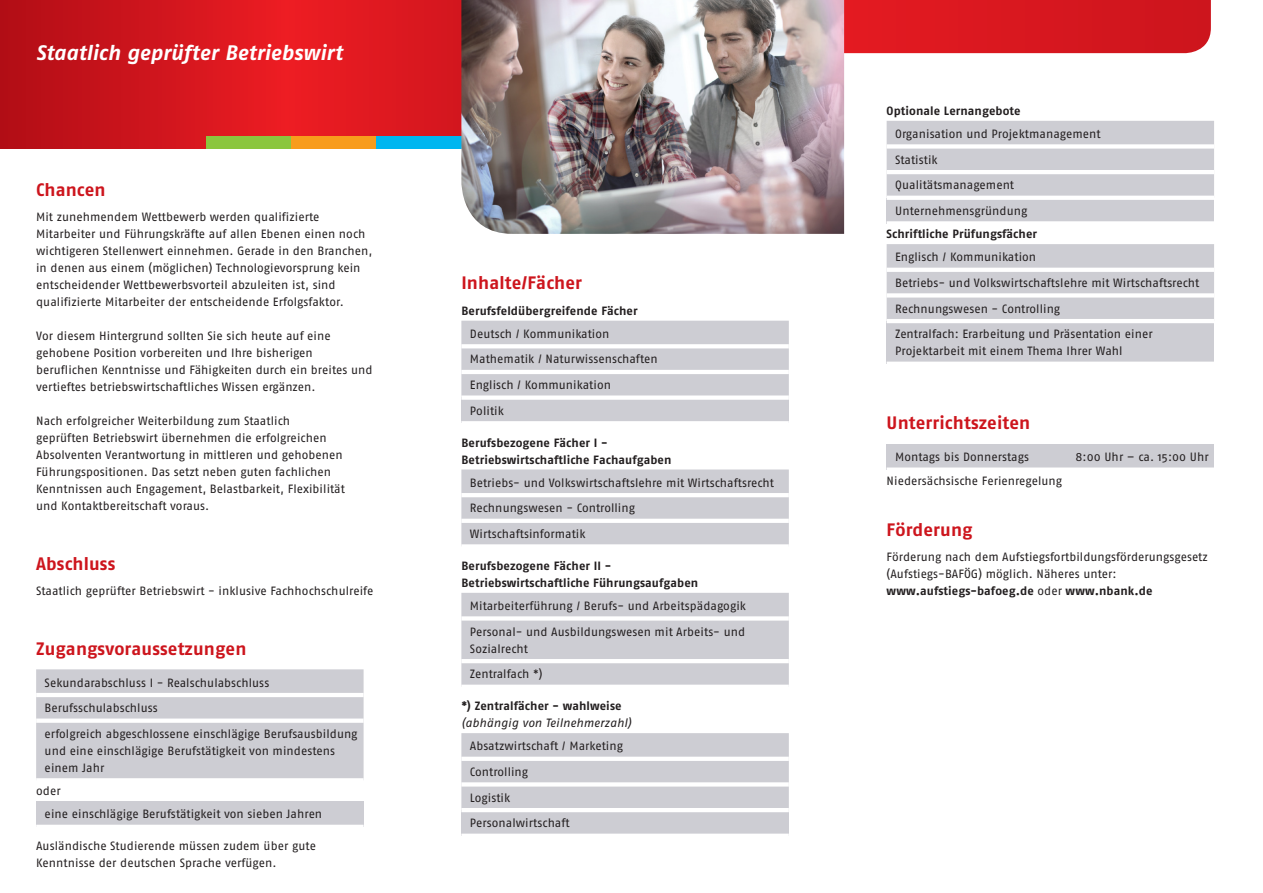
<style>
.page{position:relative;width:1263px;height:893px;background:#fff}
.page>*{position:absolute;margin:0;border:0;box-sizing:border-box;transform-origin:0 0}
.Headline_1_Innenseit{font:italic 700 21px "Fago No";letter-spacing:-.005em;color:#fff}
.Headline_2_Innenseit{font:700 18px "Fago No";letter-spacing:.005em;color:#cd151d}
.Copy_Flyer{font:12px/17px "Fago No";color:#231f20}
.Copyhead_Flyer{font:700 12px "Fago No";letter-spacing:.005em;color:#231f20}
.Headline_2_Innenseit-2{font:12px/17px "Fago No";letter-spacing:.005em;color:#231f20}
.Copyhead_Flyer-2{font:italic 12px/17px "Fago No";letter-spacing:.005em;color:#231f20}
.Copy_Flyer-2{font:700 12px "Fago No";letter-spacing:.005em;color:#231f20}
.s1{font-weight:700;font-style:normal}
.s2{font-weight:400}
</style>
<div class="page">
<div style="left:887px;top:121px;width:327px;height:75px;background:#cdcdd3"></div>
<div style="left:887px;top:198px;width:327px;height:25px;background:#cdcdd3"></div>
<div style="left:887px;top:144px;width:327px;height:5px;background:#fff"></div>
<hr style="left:887px;top:170px;width:327px;height:4px;background:#fff">
<hr style="left:887px;top:196px;width:327px;height:4px;background:#fff">
<div style="left:887px;top:221px;width:327px;height:5px;background:#fff"></div>
<div style="left:887px;top:244px;width:327px;height:75px;background:#cdcdd3"></div>
<div style="left:887px;top:321px;width:327px;height:43px;background:#cdcdd3"></div>
<hr style="left:887px;top:268px;width:327px;height:4px;background:#fff">
<div style="left:887px;top:293px;width:327px;height:5px;background:#fff"></div>
<hr style="left:887px;top:319px;width:327px;height:4px;background:#fff">
<hr style="left:887px;top:362px;width:327px;height:4px;background:#fff">
<div style="left:887px;top:444px;width:327px;height:26px;background:#cdcdd3"></div>
<div style="left:887px;top:467px;width:327px;height:5px;background:#fff"></div>
<svg style="left:844px;top:0;width:367px;height:53px;background:#d81920"></svg>
<svg style="left:0;top:0;width:461px;height:149px;background:#d4161d"></svg>
<div style="left:36px;top:669px;width:328px;height:109px;background:#cdcdd3"></div>
<hr style="left:36px;top:693px;width:328px;height:4px;background:#fff">
<div style="left:36px;top:718px;width:328px;height:5px;background:#fff"></div>
<div style="left:36px;top:801px;width:328px;height:26px;background:#cdcdd3"></div>
<hr style="left:36px;top:825px;width:328px;height:4px;background:#fff">
<div style="left:461px;top:321px;width:328px;height:74px;background:#cdcdd3"></div>
<div style="left:461px;top:398px;width:328px;height:25px;background:#cdcdd3"></div>
<hr style="left:461px;top:344px;width:328px;height:4px;background:#fff">
<hr style="left:461px;top:370px;width:328px;height:4px;background:#fff">
<div style="left:461px;top:395px;width:328px;height:5px;background:#fff"></div>
<hr style="left:461px;top:421px;width:328px;height:4px;background:#fff">
<div style="left:461px;top:469px;width:328px;height:75px;background:#cdcdd3"></div>
<hr style="left:461px;top:493px;width:328px;height:4px;background:#fff">
<hr style="left:461px;top:519px;width:328px;height:4px;background:#fff">
<div style="left:461px;top:593px;width:328px;height:92px;background:#cdcdd3"></div>
<div style="left:461px;top:616px;width:328px;height:5px;background:#fff"></div>
<hr style="left:461px;top:659px;width:328px;height:4px;background:#fff">
<div style="left:461px;top:733px;width:328px;height:75px;background:#cdcdd3"></div>
<div style="left:461px;top:810px;width:328px;height:26px;background:#cdcdd3"></div>
<hr style="left:461px;top:757px;width:328px;height:4px;background:#fff">
<div style="left:461px;top:782px;width:328px;height:5px;background:#fff"></div>
<hr style="left:461px;top:808px;width:328px;height:4px;background:#fff">
<hr style="left:461px;top:834px;width:328px;height:4px;background:#fff">
<div style="left:206px;top:136px;width:85px;height:13px;background:#8bc63e"></div>
<div style="left:291px;top:136px;width:85px;height:13px;background:#f89c1c"></div>
<div style="left:376px;top:136px;width:85px;height:13px;background:#00b6f0"></div>
<img style="left:461px;top:0;width:383px;height:234px">
<p class="Headline_1_Innenseit" style="left:36px;top:40px;width:308px">Staatlich geprüfter Betriebswirt</p>
<p class="Headline_2_Innenseit" style="left:36px;top:179px;width:71px">Chancen</p>
<p class="Copy_Flyer" style="left:36px;top:208px;width:285px">Mit zunehmendem Wettbewerb werden qualifizierte</p>
<p class="Copy_Flyer" style="left:36px;top:225px;width:338px">Mitarbeiter und Führungskräfte auf allen Ebenen einen noch wichtigeren Stellenwert einnehmen. Gerade in den Branchen, in denen aus einem (möglichen) Technologievorsprung kein entscheidender Wettbewerbsvorteil abzuleiten ist, sind qualifizierte Mitarbeiter der entscheidende Erfolgsfaktor.</p>
<p class="Copy_Flyer" style="left:36px;top:327px;width:338px">Vor diesem Hintergrund sollten Sie sich heute auf eine gehobene Position vorbereiten und Ihre bisherigen beruflichen Kenntnisse und Fähigkeiten durch ein breites und vertieftes betriebswirtschaftliches Wissen ergänzen.</p>
<p class="Copy_Flyer" style="left:36px;top:412px;width:310px">Nach erfolgreicher Weiterbildung zum Staatlich geprüften Betriebswirt übernehmen die erfolgreichen Absolventen Verantwortung in mittleren und gehobenen Führungspositionen. Das setzt neben guten fachlichen Kenntnissen auch Engagement, Belastbarkeit, Flexibilität</p>
<p class="Copy_Flyer" style="left:36px;top:497px;width:175px">und Kontaktbereitschaft voraus.</p>
<p class="Headline_2_Innenseit" style="left:36px;top:553px;width:81px">Abschluss</p>
<p class="Copy_Flyer" style="left:36px;top:583px;width:339px">Staatlich geprüfter Betriebswirt - inklusive Fachhochschulreife</p>
<p class="Headline_2_Innenseit" style="left:36px;top:638px;width:212px">Zugangsvoraussetzungen</p>
<p class="Copy_Flyer" style="left:45px;top:674px;width:226px">Sekundarabschluss I - Realschulabschluss</p>
<p class="Copy_Flyer" style="left:45px;top:699px;width:115px">Berufsschulabschluss</p>
<p class="Copy_Flyer" style="left:45px;top:725px;width:314px">erfolgreich abgeschlossene einschlägige Berufsausbildung und eine einschlägige Berufstätigkeit von mindestens einem Jahr</p>
<p class="Headline_2_Innenseit-2" style="left:36px;top:782px;width:26px">oder</p>
<p class="Copy_Flyer" style="left:45px;top:805px;width:279px">eine einschlägige Berufstätigkeit von sieben Jahren</p>
<p class="Headline_2_Innenseit-2" style="left:36px;top:838px;width:281px">Ausländische Studierende müssen zudem über gute<br>Kenntnisse der deutschen Sprache verfügen.</p>
<p class="Headline_2_Innenseit" style="left:461px;top:272px;width:122px">Inhalte/Fächer</p>
<p class="Copyhead_Flyer" style="left:461px;top:303px;width:178px">Berufsfeldübergreifende Fächer</p>
<p class="Copy_Flyer" style="left:470px;top:325px;width:141px">Deutsch / Kommunikation</p>
<p class="Copy_Flyer" style="left:470px;top:351px;width:189px">Mathematik / Naturwissenschaften</p>
<p class="Copy_Flyer" style="left:470px;top:376px;width:143px">Englisch / Kommunikation</p>
<p class="Copy_Flyer" style="left:470px;top:402px;width:36px">Politik</p>
<p class="Copyhead_Flyer" style="left:461px;top:435px;width:148px">Berufsbezogene Fächer I -</p>
<p class="Copyhead_Flyer" style="left:461px;top:452px;width:212px">Betriebswirtschaftliche Fachaufgaben</p>
<p class="Copy_Flyer" style="left:470px;top:474px;width:306px">Betriebs- und Volkswirtschaftslehre mit Wirtschaftsrecht</p>
<p class="Copy_Flyer" style="left:470px;top:499px;width:167px">Rechnungswesen - Controlling</p>
<p class="Copy_Flyer" style="left:470px;top:525px;width:117px">Wirtschaftsinformatik</p>
<p class="Copyhead_Flyer" style="left:461px;top:559px;width:151px">Berufsbezogene Fächer II -</p>
<p class="Copyhead_Flyer" style="left:461px;top:576px;width:238px">Betriebswirtschaftliche Führungsaufgaben</p>
<p class="Copy_Flyer" style="left:470px;top:597px;width:278px">Mitarbeiterführung / Berufs- und Arbeitspädagogik</p>
<p class="Copy_Flyer" style="left:470px;top:623px;width:277px">Personal- und Ausbildungswesen mit Arbeits- und<br>Sozialrecht</p>
<p class="Copy_Flyer" style="left:470px;top:665px;width:74px">Zentralfach *)</p>
<p class="Copyhead_Flyer-2" style="left:461px;top:697px;width:171px"><span class="s1">*) Zentralfächer - wahlweise </span>(abhängig von Teilnehmerzahl)</p>
<p class="Copy_Flyer" style="left:470px;top:737px;width:155px">Absatzwirtschaft / Marketing</p>
<p class="Copy_Flyer" style="left:470px;top:763px;width:60px">Controlling</p>
<p class="Copy_Flyer" style="left:470px;top:789px;width:42px">Logistik</p>
<p class="Copy_Flyer" style="left:470px;top:814px;width:101px">Personalwirtschaft</p>
<p class="Copyhead_Flyer" style="left:887px;top:104px;width:135px">Optionale Lernangebote</p>
<p class="Copy_Flyer" style="left:895px;top:125px;width:207px">Organisation und Projektmanagement</p>
<p class="Copy_Flyer" style="left:895px;top:151px;width:44px">Statistik</p>
<p class="Copy_Flyer" style="left:895px;top:176px;width:121px">Qualitätsmanagement</p>
<p class="Copy_Flyer" style="left:895px;top:202px;width:134px">Unternehmensgründung</p>
<p class="Copyhead_Flyer" style="left:887px;top:227px;width:152px">Schriftliche Prüfungsfächer</p>
<p class="Copy_Flyer" style="left:895px;top:248px;width:143px">Englisch / Kommunikation</p>
<p class="Copy_Flyer" style="left:895px;top:274px;width:306px">Betriebs- und Volkswirtschaftslehre mit Wirtschaftsrecht</p>
<p class="Copy_Flyer" style="left:895px;top:300px;width:167px">Rechnungswesen - Controlling</p>
<p class="Copy_Flyer" style="left:895px;top:325px;width:259px">Zentralfach: Erarbeitung und Präsentation einer<br>Projektarbeit mit einem Thema Ihrer Wahl</p>
<p class="Headline_2_Innenseit" style="left:887px;top:413px;width:145px">Unterrichtszeiten</p>
<p class="Copy_Flyer" style="left:895px;top:448px;width:135px">Montags bis Donnerstags</p>
<p class="Copy_Flyer" style="left:1075px;top:448px;width:135px">8:00 Uhr – ca. 15:00 Uhr</p>
<p class="Headline_2_Innenseit-2" style="left:887px;top:472px;width:177px">Niedersächsische Ferienregelung</p>
<p class="Headline_2_Innenseit" style="left:887px;top:519px;width:87px">Förderung</p>
<p class="Copy_Flyer" style="left:887px;top:548px;width:323px">Förderung nach dem Aufstiegsfortbildungsförderungsgesetz (Aufstiegs-BAFÖG) möglich. Näheres unter:</p>
<p class="Copy_Flyer-2" style="left:887px;top:584px;width:267px">www.aufstiegs-bafoeg.de <span class="s2">oder</span> www.nbank.de</p>
</div>
